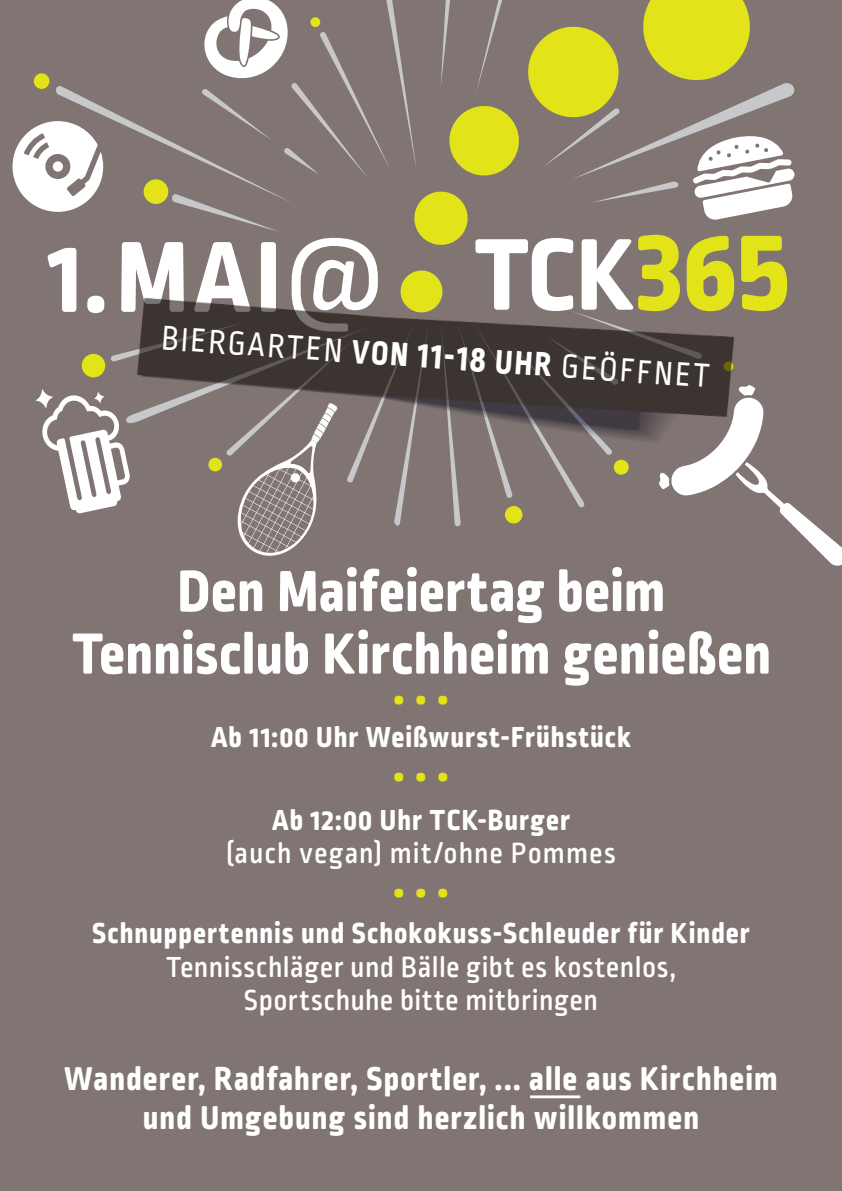
<style>
.page{position:relative;width:842px;height:1191px;background:#807572}
.page>*{position:absolute;margin:0;border:0;box-sizing:border-box;transform-origin:0 0}
.t1{font:800 106.5px "Ropa Soft Pro";color:#fff}
.t2{font:800 61.2px/62.5px "Ropa Soft Pro";letter-spacing:.005em;color:#fff;text-align:center}
.t3{font:900 48.5px "Ropa Soft Pro";color:#e2e318}
.t4{font:35.3px "Ropa Mix Pro";color:#fff;scale:.91 1}
.t5{font:800 34.9px/39.4px "Ropa Soft Pro";letter-spacing:.035em;color:#fff;text-align:center}
.t6{font:800 30.6px "Ropa Soft Pro";letter-spacing:.035em;color:#fff}
.t7{font:500 30.6px/33.7px "Ropa Soft Pro";letter-spacing:.025em;color:#fff;text-align:center}
.s1{font-weight:400}
.s2{font-size:107.6px}
.s3{font-size:122.3px;color:#e2e318}
.s4{font-weight:800}
.s5{font-weight:800;font-size:38.6px}
</style>
<div class="page">
<div style="left:528px;top:27px;width:90px;height:90px;background:#e2e318;border-radius:50%"></div>
<svg style="left:13px;top:0;width:506px;height:245px"></svg>
<svg style="left:543px;top:0;width:252px;height:220px"></svg>
<hr style="left:530px;top:1095px;width:50px;height:3px;background:#fff">
<svg style="left:35px;top:270px;width:807px;height:296px"></svg>
<img style="left:91px;top:277px;width:687px;height:206px">
<h1 class="t1" style="left:48px;top:215px;width:743px">1. MAI<span class="s1">@</span> <span class="s2">TCK</span><span class="s3">365</span></h1>
<p class="t4" style="left:163px;top:319px;width:606px;rotate:4deg">BIERGARTEN <span class="s4">VON</span> <span class="s5">11-18</span> <span class="s4">UHR</span> GEÖFFNET</p>
<h2 class="t2" style="left:72px;top:562px;width:701px">Den Maifeiertag beim<br>Tennisclub Kirchheim genießen</h2>
<h3 class="t3" style="left:394px;top:659px;width:56px">. . .</h3>
<p class="t6" style="left:211px;top:719px;width:421px">Ab 11:00 Uhr Weißwurst-Frühstück</p>
<h3 class="t3" style="left:394px;top:735px;width:56px">. . .</h3>
<p class="t6" style="left:272px;top:802px;width:299px">Ab 12:00 Uhr TCK-Burger</p>
<p class="t7" style="left:226px;top:838px;width:391px">(auch vegan) mit/ohne Pommes</p>
<h3 class="t3" style="left:394px;top:852px;width:56px">. . .</h3>
<p class="t6" style="left:92px;top:915px;width:659px">Schnuppertennis und Schokokuss-Schleuder für Kinder</p>
<p class="t7" style="left:166px;top:951px;width:512px">Tennisschläger und Bälle gibt es kostenlos,<br>Sportschuhe bitte mitbringen</p>
<p class="t5" style="left:64px;top:1060px;width:715px">Wanderer, Radfahrer, Sportler, ... alle aus Kirchheim und Umgebung sind herzlich willkommen</p>
</div>
